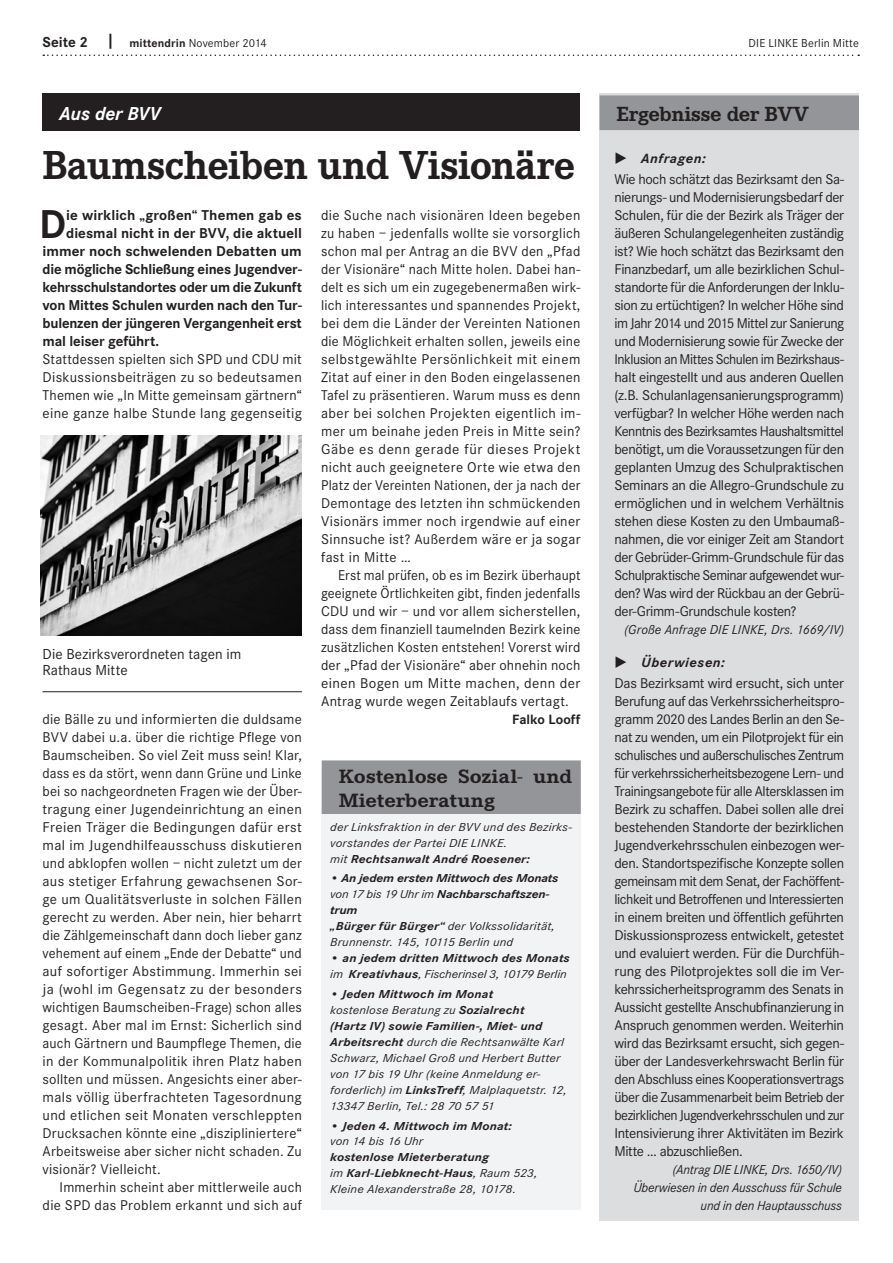
<style>
.page{position:relative;width:893px;height:1263px;background:#fff}
.page>*{position:absolute;margin:0;border:0;box-sizing:border-box;transform-origin:0 0}
.t1{font:700 42px "Corporate E";letter-spacing:-.01em;color:#231f20}
.t2{font:700 41.85px "Corporate S";color:#231f20}
.t3{font:700 21.3px "Corporate E";letter-spacing:-.01em;color:#231f20;scale:1.06 1}
.t4{font:700 19.95px/24px "Corporate E";letter-spacing:.005em;color:#231f20;scale:1.13 1}
.t5{font:italic 700 19.5px "Corporate S";letter-spacing:-.005em;color:#fff}
.t6{font:15px/17px "Corporate S";letter-spacing:.005em;color:#231f20}
.t7{font:700 14.85px "Corporate S";letter-spacing:-.01em;color:#231f20}
.t8{font:700 14.85px "Corporate S";letter-spacing:.01em;color:#231f20}
.t9{font:14.7px/18px "Corporate S";letter-spacing:.015em;color:#231f20;text-align:justify}
.t10{font:14.7px/18px "Corporate S";letter-spacing:.015em;color:#231f20;text-align:justify;scale:.96 1}
.t11{font:italic 700 13.95px "Corporate S";letter-spacing:.035em;color:#231f20;scale:1.06 1}
.t12{font:700 13.95px "Corporate S";color:#231f20}
.t13{font:italic 13.5px/18px "Corporate S";letter-spacing:-.01em;color:#231f20;text-align:right}
.t14{font:italic 700 12px/16px "Corporate S";letter-spacing:.005em;color:#231f20;scale:1.13 1}
.t15{font:italic 12px/16px "Corporate S";letter-spacing:.01em;color:#231f20;scale:1.09 1}
.t16{font:italic 12px/16px "Corporate S";letter-spacing:.01em;color:#231f20;scale:1.13 1}
.t17{font:12px "Corporate S";letter-spacing:.015em;color:#231f20}
.s1{font-weight:700;font-size:15px}
.s2{font-weight:700}
.s3{font-weight:400}
</style>
<div class="page">
<svg style="left:43px;top:55px;width:816px;height:1px"></svg>
<div style="left:600px;top:93px;width:259px;height:1127px;background:#dcdddf"></div>
<div style="left:600px;top:95px;width:259px;height:35px;background:#939598"></div>
<hr style="left:43px;top:691px;width:259px;height:1px;background:#231f20">
<div style="left:322px;top:768px;width:259px;height:442px;background:#f2f3f4"></div>
<div style="left:322px;top:760px;width:259px;height:55px;background:#939598"></div>
<div style="left:43px;top:94px;width:537px;height:37px;background:#231f20"></div>
<img style="left:40px;top:436px;width:262px;height:199px">
<p class="t17" style="left:43px;top:36px;width:226px"><span class="s1">Seite 2 |</span> <span class="s2">mittendrin</span> November 2014</p>
<p class="t17" style="left:749px;top:36px;width:112px">DIE LINKE Berlin Mitte</p>
<h3 class="t5" style="left:60px;top:102px;width:102px">Aus der BVV</h3>
<h1 class="t1" style="left:43px;top:141px;width:534px">Baumscheiben und Visionäre</h1>
<h2 class="t2" style="left:39px;top:200px;width:29px">D</h2>
<p class="t8" style="left:66px;top:206px;width:237px">ie wirklich „großen“ Themen gab es</p>
<p class="t9" style="left:321px;top:206px;width:261px">die Suche nach visionären Ideen begeben zu haben – jedenfalls wollte sie vorsorglich schon mal per Antrag an die BVV den „Pfad der Visionäre“ nach Mitte holen. Dabei han&shy;delt es sich um ein zugegebenermaßen wirk&shy;lich interessantes und spannendes Projekt, bei dem die Länder der Vereinten Nationen die Möglichkeit erhalten sollen, jeweils eine selbstgewählte Persönlichkeit mit einem Zitat auf einer in den Boden eingelassenen Tafel zu präsentieren. Warum muss es denn aber bei solchen Projekten eigentlich im&shy;mer um beinahe jeden Preis in Mitte sein?<br>Gäbe es denn gerade für dieses Projekt nicht auch geeignetere Orte wie etwa den Platz der Vereinten Nationen, der ja nach der Demontage des letzten ihn schmückenden Visionärs immer noch irgendwie auf einer Sinnsuche ist? Außerdem wäre er ja sogar fast in Mitte …</p>
<p class="t10" style="left:321px;top:566px;width:272px;text-indent:17px">Erst mal prüfen, ob es im Bezirk überhaupt geeignete Örtlichkeiten gibt, finden jedenfalls CDU und wir – und vor allem sicherstellen, dass dem finanziell taumelnden Bezirk keine zusätzlichen Kosten entstehen! Vorerst wird der „Pfad der Visionäre“ aber ohnehin noch einen Bogen um Mitte machen, denn der Antrag wurde wegen Zeitablaufs vertagt.</p>
<p class="t12" style="left:512px;top:711px;width:70px">Falko Looff</p>
<p class="t7" style="left:66px;top:224px;width:237px">diesmal nicht in der BVV, die aktuell</p>
<p class="t7" style="left:43px;top:242px;width:261px">immer noch schwelenden Debatten um</p>
<p class="t7" style="left:43px;top:260px;width:261px">die mögliche Schließung eines Jugendver-</p>
<p class="t7" style="left:43px;top:278px;width:261px">kehrsschulstandortes oder um die Zukunft</p>
<p class="t7" style="left:43px;top:296px;width:261px">von Mittes Schulen wurden nach den Tur-</p>
<p class="t7" style="left:43px;top:314px;width:261px">bulenzen der jüngeren Vergangenheit erst</p>
<p class="t7" style="left:43px;top:332px;width:118px">mal leiser geführt.</p>
<p class="t9" style="left:43px;top:350px;width:261px">Stattdessen spielten sich SPD und CDU mit Diskussionsbeiträgen zu so bedeutsamen Themen wie „In Mitte gemeinsam gärtnern“ eine ganze halbe Stunde lang gegenseitig</p>
<p class="t6" style="left:43px;top:645px;width:200px">Die Bezirksverordneten tagen im<br>Rathaus Mitte</p>
<p class="t9" style="left:43px;top:710px;width:261px">die Bälle zu und informierten die duldsame BVV dabei u.a. über die richtige Pflege von Baumscheiben. So viel Zeit muss sein! Klar, dass es da stört, wenn dann Grüne und Linke bei so nachgeordneten Fragen wie der Über&shy;tragung einer Jugendeinrichtung an einen Freien Träger die Bedingungen dafür erst mal im Jugendhilfeausschuss diskutieren und abklopfen wollen – nicht zuletzt um der aus stetiger Erfahrung gewachsenen Sor&shy;ge um Qualitätsverluste in solchen Fällen gerecht zu werden. Aber nein, hier beharrt die Zählgemeinschaft dann doch lieber ganz vehement auf einem „Ende der Debatte“ und auf sofortiger Abstimmung. Immerhin sei ja (wohl im Gegensatz zu der besonders wichtigen Baumscheiben-Frage) schon alles gesagt. Aber mal im Ernst: Sicherlich sind auch Gärtnern und Baumpflege Themen, die in der Kommunalpolitik ihren Platz haben sollten und müssen. Angesichts einer aber&shy;mals völlig überfrachteten Tagesordnung und etlichen seit Monaten verschleppten Drucksachen könnte eine „diszipliniertere“ Arbeitsweise aber sicher nicht schaden. Zu visionär? Vielleicht.</p>
<p class="t9" style="left:43px;top:1178px;width:261px;text-align:right">Immerhin scheint aber mittlerweile auch die SPD das Problem erkannt und sich auf</p>
<h3 class="t4" style="left:339px;top:764px;width:208px">Kostenlose Sozial- und<br>Mieterberatung</h3>
<p class="t16" style="left:330px;top:819px;width:216px">der Linksfraktion in der BVV und des Bezirks&shy;vorstandes der Partei DIE LINKE.<br>mit <span class="s2">Rechtsanwalt André Roesener:</span></p>
<p class="t14" style="left:330px;top:870px;width:204px"><span class="s3">•</span> An jedem ersten Mittwoch des Monats <span class="s3">von 17 bis 19 Uhr im</span> Nachbarschaftszen&shy;trum<br>„Bürger für Bürger“ <span class="s3">der Volkssolidarität,<br>Brunnenstr. 145, 10115 Berlin und</span></p>
<p class="t14" style="left:330px;top:950px;width:214px">• an jedem dritten Mittwoch des Monats <span class="s3">im</span> Kreativhaus<span class="s3">, Fischerinsel 3, 10179 Berlin</span></p>
<p class="t15" style="left:330px;top:986px;width:219px">• <span class="s2">Jeden Mittwoch im Monat<br></span>kostenlose Beratung zu <span class="s2">Sozialrecht<br>(Hartz IV) sowie Familien-, Miet- und Arbeitsrecht</span> durch die Rechtsanwälte Karl Schwarz, Michael Groß und Herbert Butter von 17 bis 19 Uhr (keine Anmeldung er&shy;forderlich) im <span class="s2">LinksTreff</span>, Malplaquetstr. 12, 13347 Berlin, Tel.: 28 70 57 51</p>
<p class="t14" style="left:330px;top:1117px;width:162px">• Jeden 4. Mittwoch im Monat:</p>
<p class="t16" style="left:330px;top:1133px;width:84px">von 14 bis 16 Uhr</p>
<p class="t14" style="left:330px;top:1149px;width:185px">kostenlose Mieterberatung<br><span class="s3">im</span> Karl-Liebknecht-Haus<span class="s3">, Raum 523,<br>Kleine Alexanderstraße 28, 10178.</span></p>
<h3 class="t3" style="left:617px;top:102px;width:183px">Ergebnisse der BVV</h3>
<p class="t11" style="left:614px;top:150px;width:88px">◆ Anfragen:</p>
<p class="t9" style="left:614px;top:170px;width:231px">Wie hoch schätzt das Bezirksamt den Sa&shy;nierungs- und Modernisierungsbedarf der Schulen, für die der Bezirk als Träger der äußeren Schulangelegenheiten zuständig ist? Wie hoch schätzt das Bezirksamt den Finanzbedarf, um alle bezirklichen Schul&shy;standorte für die Anforderungen der Inklu&shy;sion zu ertüchtigen? In welcher Höhe sind im Jahr 2014 und 2015 Mittel zur Sanierung und Modernisierung sowie für Zwecke der Inklusion an Mittes Schulen im Bezirkshaus&shy;halt eingestellt und aus anderen Quellen (z.B. Schulanlagensanierungsprogramm) verfügbar? In welcher Höhe werden nach Kenntnis des Bezirksamtes Haushaltsmittel benötigt, um die Voraussetzungen für den geplanten Umzug des Schulpraktischen Seminars an die Allegro-Grundschule zu ermöglichen und in welchem Verhältnis stehen diese Kosten zu den Umbaumaß&shy;nahmen, die vor einiger Zeit am Standort der Gebrüder-Grimm-Grundschule für das Schulpraktische Seminar aufgewendet wur&shy;den? Was wird der Rückbau an der Gebrü&shy;der-Grimm-Grundschule kosten?</p>
<p class="t13" style="left:625px;top:620px;width:221px">(Große Anfrage DIE LINKE, Drs. 1669/IV)</p>
<p class="t11" style="left:614px;top:654px;width:106px">◆ Überwiesen:</p>
<p class="t9" style="left:614px;top:674px;width:231px">Das Bezirksamt wird ersucht, sich unter Berufung auf das Verkehrssicherheitspro&shy;gramm 2020 des Landes Berlin an den Se&shy;nat zu wenden, um ein Pilotprojekt für ein schulisches und außerschulisches Zentrum für verkehrssicherheitsbezogene Lern- und Trainingsangebote für alle Altersklassen im Bezirk zu schaffen. Dabei sollen alle drei bestehenden Standorte der bezirklichen Jugendverkehrsschulen einbezogen wer&shy;den. Standortspezifische Konzepte sollen gemeinsam mit dem Senat, der Fachöffent&shy;lichkeit und Betroffenen und Interessierten in einem breiten und öffentlich geführten Diskussionsprozess entwickelt, getestet und evaluiert werden. Für die Durchfüh&shy;rung des Pilotprojektes soll die im Ver&shy;kehrssicherheitsprogramm des Senats in Aussicht gestellte Anschubfinanzierung in Anspruch genommen werden. Weiterhin wird das Bezirksamt ersucht, sich gegen&shy;über der Landesverkehrswacht Berlin für den Abschluss eines Kooperationsvertrags über die Zusammenarbeit beim Betrieb der bezirklichen Jugendverkehrsschulen und zur Intensivierung ihrer Aktivitäten im Bezirk Mitte … abzuschließen.</p>
<p class="t13" style="left:634px;top:1160px;width:210px">(Antrag DIE LINKE, Drs. 1650/IV)<br>Überwiesen in den Ausschuss für Schule und in den Hauptausschuss</p>
</div>
